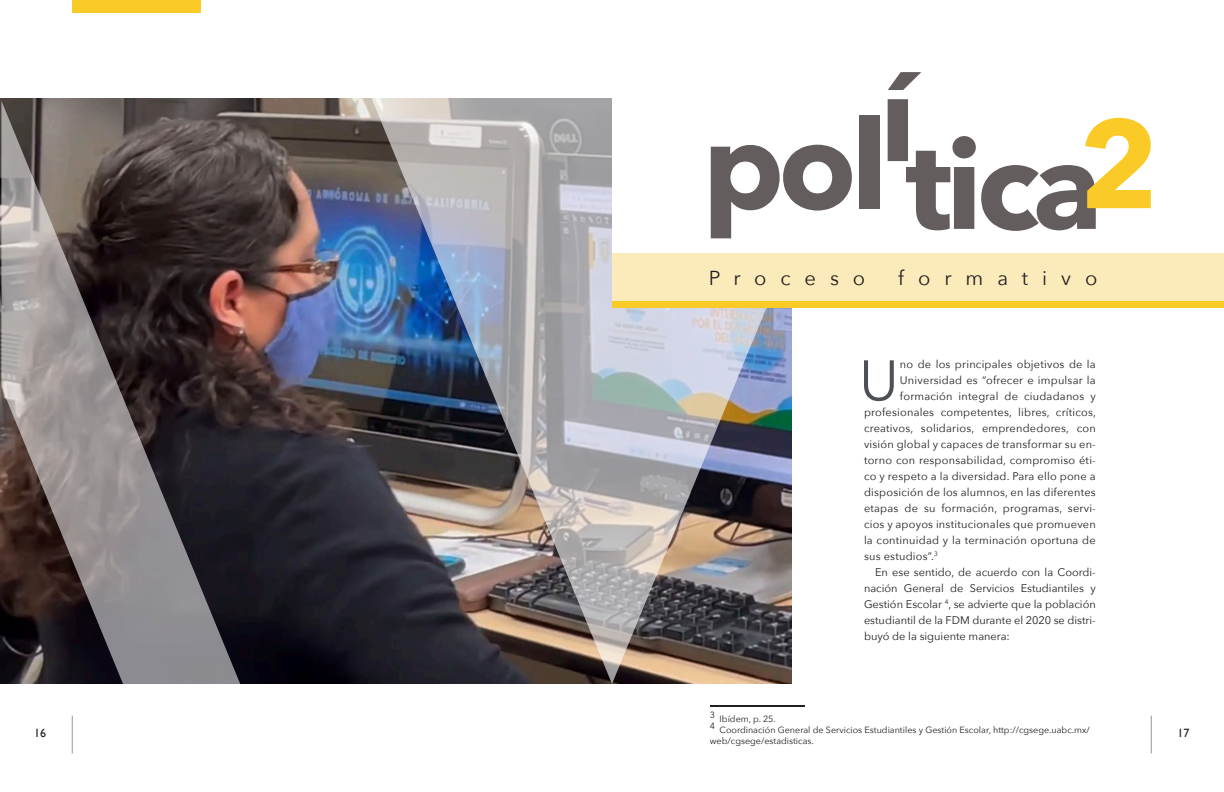
<style>
.page{position:relative;width:1224px;height:792px;background:#fff}
.page>*{position:absolute;margin:0;border:0;box-sizing:border-box;transform-origin:0 0}
.t1{font:700 124.3px "Avenir Next";letter-spacing:-.05em;color:#635d5d}
.t2{font:700 124.3px "Avenir Next";color:#faca26}
.Capitulares{font:56.2px "Avenir Next";color:#4d5156}
.Cuerpo{font:20.2px "Avenir Next";letter-spacing:.69em;color:#231f20}
.t3{font:12px "Gill Sans";color:#231f20}
.Capitulares-2{font:11px "Avenir Next";letter-spacing:.02em;color:#231f20}
.Cuerpo-2{font:11px/16px "Avenir Next";color:#231f20;text-align:justify}
.t4{font:9px/10.8px "Avenir Next";color:#231f20}
</style>
<div class="page">
<hr style="left:1151px;top:716px;width:1px;height:37px;background:#939598">
<hr style="left:72px;top:716px;width:1px;height:37px;background:#939598">
<div style="left:72px;top:0;width:128px;height:13px;background:#faca26"></div>
<img style="left:0;top:99px;width:371px;height:585px">
<svg style="left:1px;top:101px;width:244px;height:583px;background:#5d5454"></svg>
<img style="left:371px;top:98px;width:421px;height:586px">
<div style="left:613px;top:98px;width:185px;height:206px;background:#fff"></div>
<div style="left:612px;top:253px;width:612px;height:49px;background:#fcebba"></div>
<div style="left:612px;top:302px;width:612px;height:6px;background:#faca26"></div>
<hr style="left:710px;top:706px;width:95px;height:1px;background:#231f20">
<p class="t1" style="left:703px;top:57px;width:186px">pol</p>
<p class="t1" style="left:879px;top:10px;width:38px">í</p>
<p class="t2" style="left:1079px;top:57px;width:82px">2</p>
<p class="t1" style="left:906px;top:78px;width:199px">tica</p>
<p class="Cuerpo" style="left:709px;top:261px;width:158px">Proceso</p>
<p class="Cuerpo" style="left:898px;top:261px;width:201px">formativo</p>
<p class="Capitulares" style="left:859px;top:333px;width:41px">U</p>
<p class="Capitulares-2" style="left:900px;top:355px;width:197px">no de los principales objetivos de la</p>
<p class="Capitulares-2" style="left:900px;top:371px;width:197px">Universidad es “ofrecer e impulsar la</p>
<p class="Capitulares-2" style="left:900px;top:387px;width:197px">formación integral de ciudadanos y</p>
<p class="Capitulares-2" style="left:864px;top:403px;width:234px">profesionales competentes, libres, críticos,</p>
<p class="Capitulares-2" style="left:864px;top:419px;width:233px">creativos, solidarios, emprendedores, con</p>
<p class="Capitulares-2" style="left:864px;top:435px;width:233px">visión global y capaces de transformar su en-</p>
<p class="Capitulares-2" style="left:864px;top:451px;width:233px">torno con responsabilidad, compromiso éti-</p>
<p class="Capitulares-2" style="left:864px;top:467px;width:233px">co y respeto a la diversidad. Para ello pone a</p>
<p class="Capitulares-2" style="left:864px;top:483px;width:233px">disposición de los alumnos, en las diferentes</p>
<p class="Capitulares-2" style="left:864px;top:499px;width:233px">etapas de su formación, programas, servi-</p>
<p class="Capitulares-2" style="left:864px;top:515px;width:233px">cios y apoyos institucionales que promueven</p>
<p class="Capitulares-2" style="left:864px;top:531px;width:233px">la continuidad y la terminación oportuna de</p>
<p class="Capitulares-2" style="left:864px;top:547px;width:75px">sus estudios”.<sup>3</sup></p>
<p class="Cuerpo-2" style="left:864px;top:564px;width:233px;text-indent:11px">En ese sentido, de acuerdo con la Coordi&shy;nación General de Servicios Estudiantiles y Gestión Escolar <sup>4</sup>, se advierte que la población estudiantil de la FDM durante el 2020 se distri&shy;buyó de la siguiente manera:</p>
<p class="t4" style="left:710px;top:713px;width:67px">3 Ibídem, p. 25.</p>
<p class="t4" style="left:710px;top:724px;width:381px">4 Coordinación General de Servicios Estudiantiles y Gestión Escolar, http://cgsege.uabc.mx/ web/cgsege/estadisticas.</p>
<p class="t3" style="left:34px;top:726px;width:13px">16</p>
<p class="t3" style="left:1177px;top:726px;width:13px">17</p>
</div>
